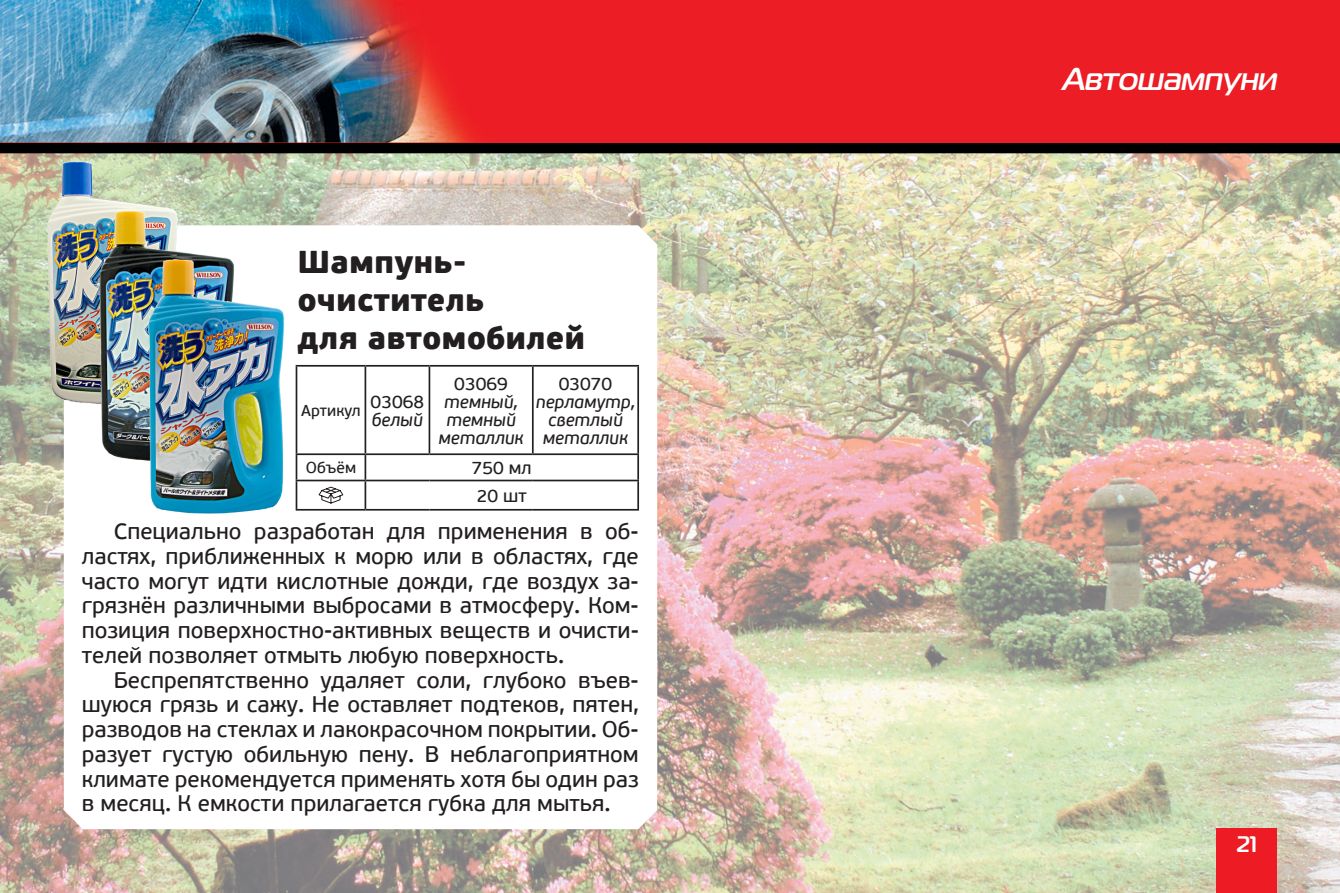
<style>
.page{position:relative;width:1340px;height:893px;background:#fff}
.page>*{position:absolute;margin:0;border:0;box-sizing:border-box;transform-origin:0 0}
.t1{font:900 31.5px/37.8px "PF Beau Sans Pro";color:#231f20}
.t2{font:italic 700 31.5px "Magistral C";color:#fff}
.t3{font:22.5px/24.8px "PF Beau Sans Pro Bbook";color:#231f20;text-align:justify}
.t4{font:700 22.5px "Magistral C";color:#fff}
.t5{font:italic 18px/18px "PF Beau Sans Pro Bbook";color:#231f20;text-align:center}
.t6{font:18px/27.7px "PF Beau Sans Pro Bbook";color:#231f20}
.t7{font:15.75px "PF Beau Sans Pro Bbook";color:#231f20}
</style>
<div class="page">
<img style="left:0;top:0;width:1339px;height:893px">
<svg style="left:64px;top:225px;width:593px;height:604px"></svg>
<img style="left:0;top:148px;width:246px;height:270px">
<img style="left:32px;top:199px;width:270px;height:270px">
<img style="left:82px;top:251px;width:270px;height:270px">
<svg style="left:297px;top:367px;width:340px;height:142px"></svg>
<div style="left:296px;top:454px;width:69px;height:26px;background:#fff"></div>
<div style="left:296px;top:480px;width:69px;height:30px;background:#fff"></div>
<hr style="left:296px;top:365px;width:69px;height:2px;background:#231f20">
<hr style="left:296px;top:367px;width:1px;height:86px;background:#231f20">
<hr style="left:365px;top:365px;width:64px;height:2px;background:#231f20">
<hr style="left:364px;top:367px;width:2px;height:86px;background:#231f20">
<hr style="left:429px;top:365px;width:104px;height:2px;background:#231f20">
<hr style="left:428px;top:367px;width:2px;height:86px;background:#231f20">
<hr style="left:533px;top:365px;width:106px;height:2px;background:#231f20">
<hr style="left:532px;top:367px;width:1px;height:86px;background:#231f20">
<hr style="left:637px;top:367px;width:2px;height:86px;background:#231f20">
<hr style="left:296px;top:453px;width:69px;height:2px;background:#231f20">
<hr style="left:365px;top:453px;width:64px;height:2px;background:#231f20">
<hr style="left:364px;top:455px;width:2px;height:25px;background:#231f20">
<hr style="left:429px;top:453px;width:104px;height:2px;background:#231f20">
<hr style="left:533px;top:453px;width:106px;height:2px;background:#231f20">
<hr style="left:637px;top:455px;width:2px;height:25px;background:#231f20">
<hr style="left:296px;top:480px;width:69px;height:1px;background:#231f20">
<svg style="left:296px;top:455px;width:1px;height:54px"></svg>
<hr style="left:365px;top:480px;width:64px;height:1px;background:#231f20">
<hr style="left:364px;top:481px;width:2px;height:28px;background:#231f20">
<hr style="left:429px;top:480px;width:104px;height:1px;background:#231f20">
<hr style="left:533px;top:480px;width:106px;height:1px;background:#231f20">
<hr style="left:637px;top:481px;width:2px;height:28px;background:#231f20">
<hr style="left:296px;top:509px;width:69px;height:2px;background:#231f20">
<hr style="left:365px;top:509px;width:64px;height:2px;background:#231f20">
<hr style="left:429px;top:509px;width:104px;height:2px;background:#231f20">
<hr style="left:533px;top:509px;width:106px;height:2px;background:#231f20">
<svg style="left:318px;top:487px;width:26px;height:17px"></svg>
<div style="left:1216px;top:829px;width:60px;height:64px;background:#ed1c24"></div>
<h1 class="t1" style="left:297px;top:243px;width:289px">Шампунь&shy;очиститель<br>для автомобилей</h1>
<p class="t7" style="left:301px;top:401px;width:61px">Артикул</p>
<p class="t6" style="left:370px;top:388px;width:55px">03068</p>
<p class="t5" style="left:372px;top:411px;width:53px">белый</p>
<p class="t6" style="left:454px;top:370px;width:55px">03069</p>
<p class="t5" style="left:438px;top:393px;width:86px">темный, темный металлик</p>
<p class="t6" style="left:558px;top:370px;width:55px">03070</p>
<p class="t5" style="left:536px;top:393px;width:101px">перламутр, светлый металлик</p>
<p class="t7" style="left:306px;top:459px;width:52px">Объём</p>
<p class="t6" style="left:472px;top:455px;width:61px">750 мл<br>20 шт</p>
<p class="t3" style="left:82px;top:520px;width:558px;text-indent:32px">Специально разработан для применения в об&shy;ластях, приближенных к морю или в областях, где часто могут идти кислотные дожди, где воздух за&shy;грязнён различными выбросами в атмосферу. Ком&shy;позиция поверхностно-активных веществ и очисти&shy;телей позволяет отмыть любую поверхность.</p>
<p class="t3" style="left:82px;top:668px;width:558px;text-indent:32px">Беспрепятственно удаляет соли, глубоко въев&shy;шуюся грязь и сажу. Не оставляет подтеков, пятен, разводов на стеклах и лакокрасочном покрытии. Об&shy;разует густую обильную пену. В неблагоприятном климате рекомендуется применять хотя бы один раз в месяц. К емкости прилагается губка для мытья.</p>
<h1 class="t2" style="left:1061px;top:61px;width:222px">Автошампуни</h1>
<p class="t4" style="left:1236px;top:831px;width:22px">21</p>
</div>
